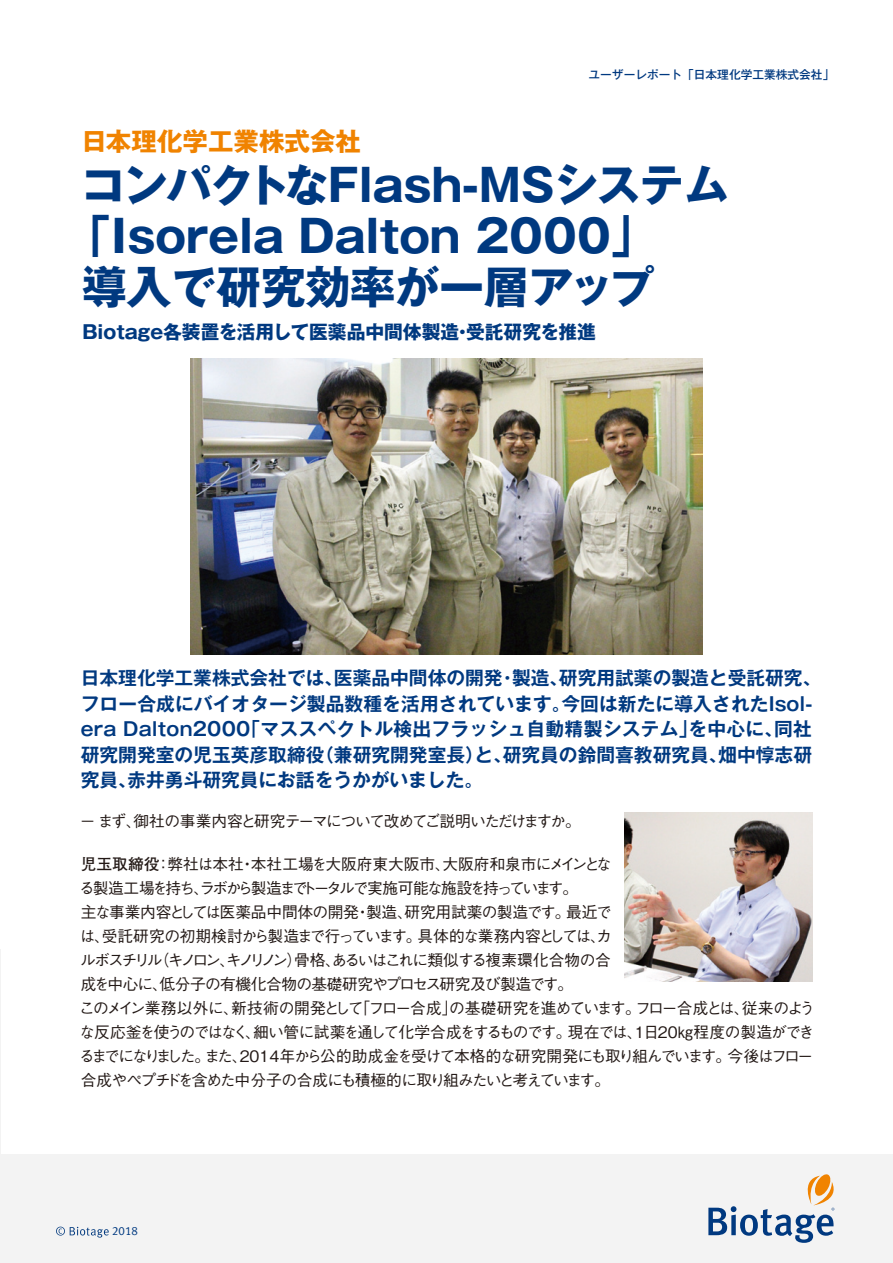
<style>
.page{position:relative;width:893px;height:1263px;background:#fff}
.page>*{position:absolute;margin:0;border:0;box-sizing:border-box;transform-origin:0 0}
.t1{font:700 44.7px "Gothic MB101 Pro";color:#003980}
.t2{font:700 44.7px "Gothic MB101 Pro";letter-spacing:-.02em;color:#003980}
.t3{font:700 25.5px "Gothic MB101 Pro";color:#f08300}
.t4{font:700 18.75px/25.5px "Gothic MB101 Pro De";color:#003980}
.t5{font:700 18.75px "Gothic MB101 Pro";color:#003980}
.t6{font:500 15.75px/24px "Gothic BBB Pro";letter-spacing:-.08em;color:#231916}
.t7{font:12px "Meta Plus Normal Caps";color:#003980}
.t8{font:500 11.7px "Gothic MB101 Pro";color:#003980}
.s1{font-family:"Futo Go B101 Pro";font-weight:700}
</style>
<div class="page">
<div style="left:0;top:1154px;width:893px;height:109px;background:#f3f3f3"></div>
<svg style="left:708px;top:1174px;width:127px;height:69px"></svg>
<svg style="left:56px;top:1226px;width:53px;height:11px"></svg>
<img style="left:191px;top:359px;width:511px;height:295px">
<img style="left:624px;top:813px;width:188px;height:169px">
<p class="t8" style="left:588px;top:64px;width:247px">ユーザーレポート「日本理化学工業株式会社」</p>
<h2 class="t3" style="left:81px;top:120px;width:281px">日本理化学工業株式会社</h2>
<h1 class="t2" style="left:81px;top:148px;width:650px">コンパクトなFlash-MSシステム</h1>
<h1 class="t1" style="left:66px;top:199px;width:591px">「Isorela Dalton 2000」</h1>
<h1 class="t1" style="left:82px;top:250px;width:574px">導入で研究効率が一層アップ</h1>
<p class="t5" style="left:82px;top:316px;width:515px">Biotage各装置を活用して医薬品中間体製造・受託研究を推進</p>
<p class="t4" style="left:81px;top:663px;width:742px">日本理化学工業株式会社では、医薬品中間体の開発・製造、研究用試薬の製造と受託研究、フロー合成にバイオタージ製品数種を活用されています。今回は新たに導入されたIsol&shy;era Dalton2000「マススペクトル検出フラッシュ自動精製システム」を中心に、同社研究開発室の児玉英彦取締役（兼研究開発室長）と、研究員の鈴間喜教研究員、畑中惇志研究員、赤井勇斗研究員にお話をうかがいました。</p>
<p class="t6" style="left:80px;top:807px;width:503px">－ まず、御社の事業内容と研究テーマについて改めてご説明いただけますか。</p>
<p class="t6" style="left:79px;top:850px;width:737px"><span class="s1">児玉取締役</span>：弊社は本社・本社工場を大阪府東大阪市、大阪府和泉市にメインとな<br>る製造工場を持ち、ラボから製造までトータルで実施可能な施設を持っています。<br>主な事業内容としては医薬品中間体の開発・製造、研究用試薬の製造です。最近で<br>は、受託研究の初期検討から製造まで行っています。具体的な業務内容としては、カ<br>ルボスチリル（キノロン、キノリノン）骨格、あるいはこれに類似する複素環化合物の合<br>成を中心に、低分子の有機化合物の基礎研究やプロセス研究及び製造です。<br>このメイン業務以外に、新技術の開発として「フロー合成」の基礎研究を進めています。フロー合成とは、従来のような反応釜を使うのではなく、細い管に試薬を通して化学合成をするものです。現在では、1日20㎏程度の製造ができるまでになりました。また、2014年から公的助成金を受けて本格的な研究開発にも取り組んでいます。今後はフロー合成やペプチドを含めた中分子の合成にも積極的に取り組みたいと考えています。</p>
<p class="t7" style="left:112px;top:1224px;width:27px">2018</p>
</div>
